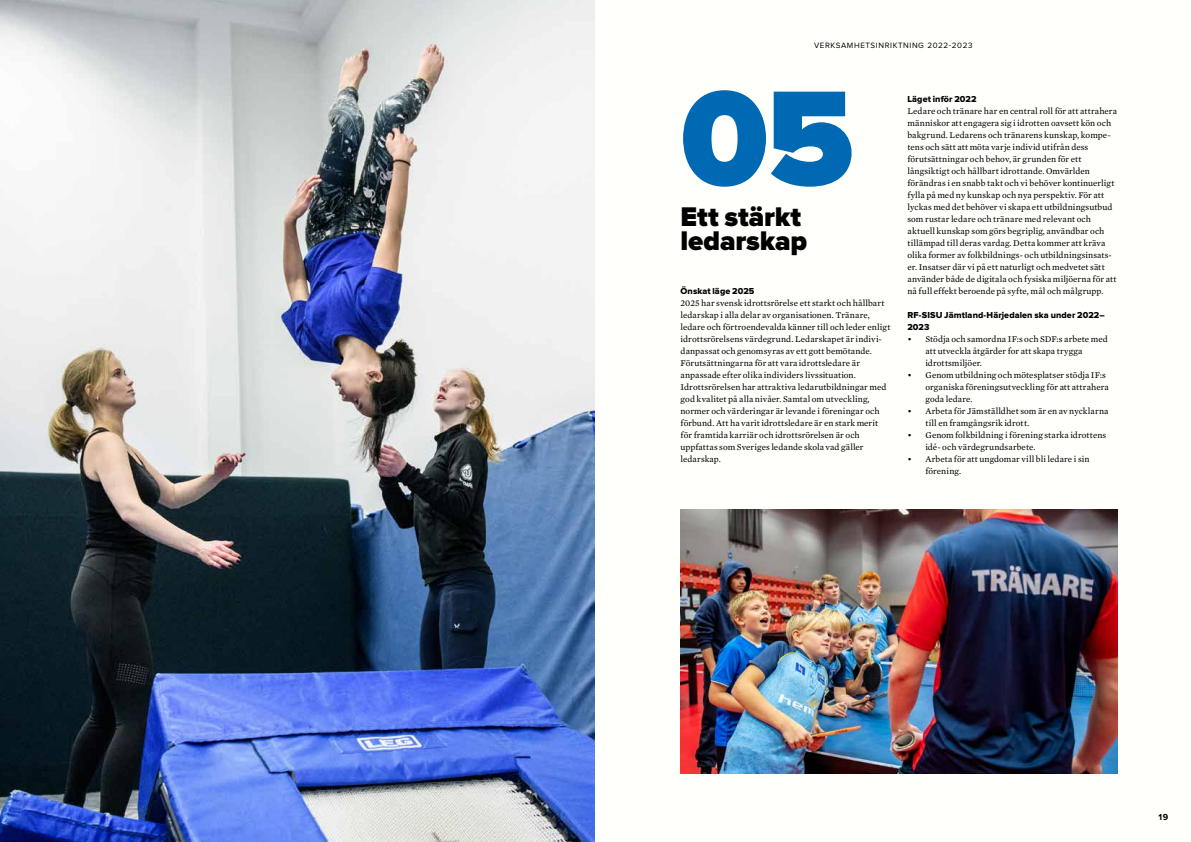
<style>
.page{position:relative;width:1191px;height:842px;background:#fff}
.page>*{position:absolute;margin:0;border:0;box-sizing:border-box;transform-origin:0 0}
.t1{font:900 140px "Proxima Nova";color:#0069b4}
.t2{font:900 28px "Proxima Nova";letter-spacing:-.005em;color:#000}
.t3{font:9px/12px "Mercury Text G2";letter-spacing:.01em;color:#000}
.t4{font:9px/12px "Proxima Nova Extrabld";letter-spacing:.01em;color:#000}
.t5{font:700 9px "Proxima Nova";color:#000}
.t6{font:8px "Proxima Nova";letter-spacing:.075em;color:#000}
</style>
<div class="page">
<img style="left:680px;top:510px;width:437px;height:264px">
<img style="left:0;top:0;width:594px;height:842px">
<p class="t6" style="left:814px;top:42px;width:160px">VERKSAMHETSINRIKTNING 2022-2023</p>
<h1 class="t1" style="left:680px;top:74px;width:175px">05</h1>
<h2 class="t2" style="left:680px;top:204px;width:122px">Ett stärkt</h2>
<h2 class="t2" style="left:680px;top:228px;width:128px">ledarskap</h2>
<p class="t4" style="left:680px;top:285px;width:75px">Önskat läge 2025</p>
<p class="t3" style="left:680px;top:297px;width:211px">2025 har svensk idrottsrörelse ett starkt och hållbart ledarskap i alla delar av organisationen. Tränare, ledare och förtroendevalda känner till och leder enligt idrottsrörelsens värdegrund. Ledarskapet är indivi&shy;danpassat och genomsyras av ett gott bemötande.<br>Förutsättningarna för att vara idrottsledare är anpassade efter olika individers livssituation.<br>Idrottsrörelsen har attraktiva ledarutbildningar med god kvalitet på alla nivåer. Samtal om utveckling, normer och värderingar är levande i föreningar och förbund. Att ha varit idrottsledare är en stark merit för framtida karriär och idrottsrörelsen är och uppfattas som Sveriges ledande skola vad gäller ledarskap.</p>
<p class="t4" style="left:907px;top:93px;width:71px">Läget inför 2022</p>
<p class="t3" style="left:907px;top:105px;width:211px">Ledare och tränare har en central roll för att attrahera människor att engagera sig i idrotten oavsett kön och bakgrund. Ledarens och tränarens kunskap, kompe&shy;tens och sätt att möta varje individ utifrån dess förutsättningar och behov, är grunden för ett långsiktigt och hållbart idrottande. Omvärlden förändras i en snabb takt och vi behöver kontinuerligt fylla på med ny kunskap och nya perspektiv. För att lyckas med det behöver vi skapa ett utbildningsutbud som rustar ledare och tränare med relevant och aktuell kunskap som görs begriplig, användbar och tillämpad till deras vardag. Detta kommer att kräva olika former av folkbildnings- och utbildningsinsats&shy;er. Insatser där vi på ett naturligt och medvetet sätt använder både de digitala och fysiska miljöerna för att nå full effekt beroende på syfte, mål och målgrupp.</p>
<p class="t4" style="left:907px;top:309px;width:199px">RF-SISU Jämtland-Härjedalen ska under 2022–<br>2023</p>
<p class="t3" style="left:925px;top:333px;width:184px;text-indent:-18px">• Stödja och samordna IF:s och SDF:s arbete med att utveckla åtgärder for att skapa trygga idrottsmiljöer.</p>
<p class="t3" style="left:925px;top:369px;width:185px;text-indent:-18px">• Genom utbildning och mötesplatser stödja IF:s organiska föreningsutveckling för att attrahera goda ledare.</p>
<p class="t3" style="left:925px;top:405px;width:185px;text-indent:-18px">• Arbeta för Jämställdhet som är en av nycklarna till en framgångsrik idrott.</p>
<p class="t3" style="left:925px;top:429px;width:182px;text-indent:-18px">• Genom folkbildning i förening starka idrottens idé - och värdegrundsarbete.</p>
<p class="t3" style="left:925px;top:453px;width:166px;text-indent:-18px">• Arbeta för att ungdomar vill bli ledare i sin förening.</p>
<p class="t5" style="left:1158px;top:813px;width:11px">19</p>
</div>
